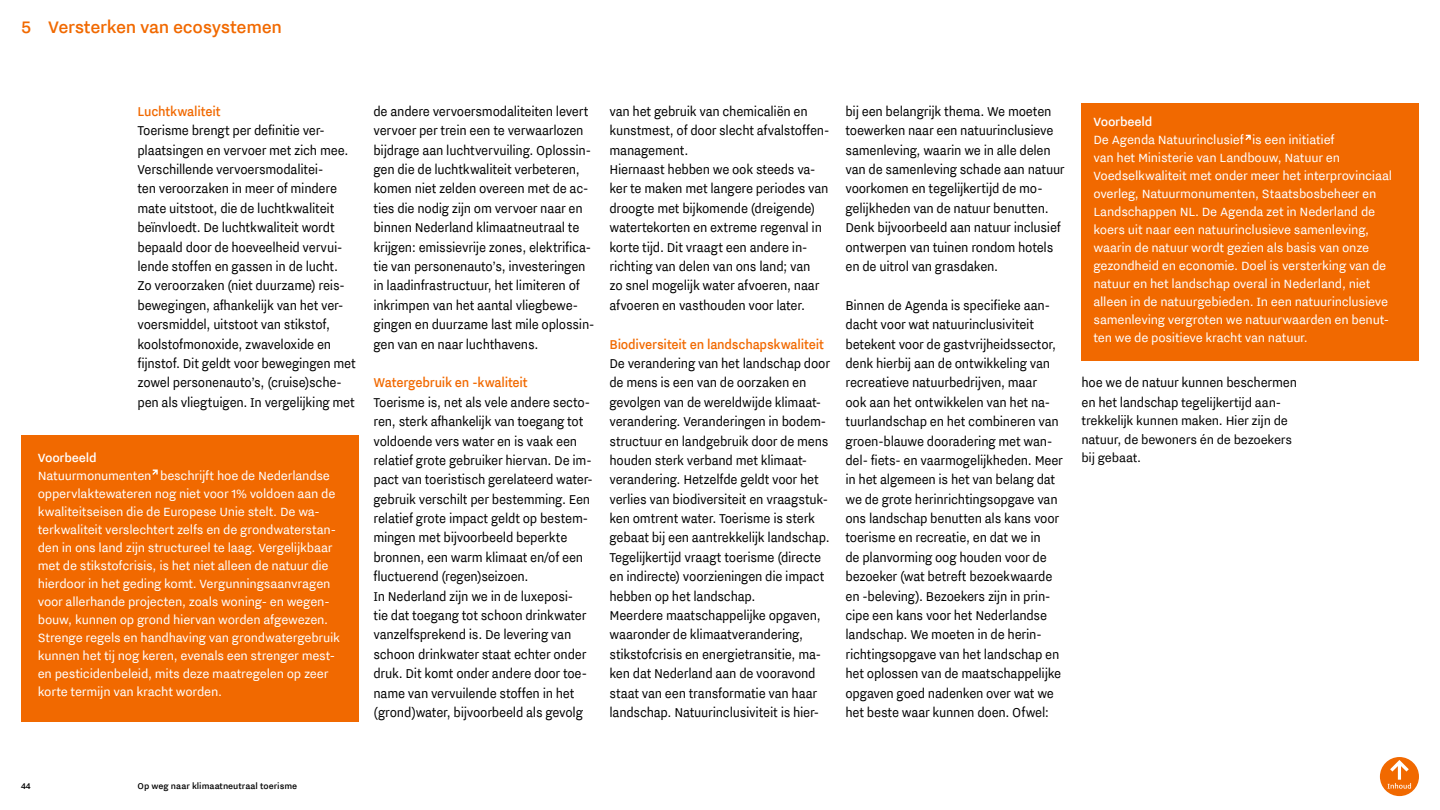
<style>
.page{position:relative;width:1440px;height:810px;background:#fff}
.page>*{position:absolute;margin:0;border:0;box-sizing:border-box;transform-origin:0 0}
.t1{font:500 21px "NL Nitti Grotesk";letter-spacing:-.015em;color:#f16900}
.t2{font:16.12px/19.4px "NL Nitti Grotesk";letter-spacing:-.015em;color:#000;scale:.93 1}
.t3{font:500 16.12px "NL Nitti Grotesk";letter-spacing:-.015em;color:#f16900;scale:.93 1}
.t4{font:15.45px/18.6px "NL Nitti Grotesk";letter-spacing:-.015em;color:#000}
.t5{font:15px/18px "NL Nitti Grotesk";letter-spacing:-.015em;color:#fff}
.t6{font:500 15px "NL Nitti Grotesk";letter-spacing:-.015em;color:#fff}
.t7{font:15px "NL Nitti Grotesk";letter-spacing:-.015em;color:#000}
.t8{font:500 10.5px "NL Nitti Grotesk";color:#000}
.s1{font-size:16.12px}
.s2{font-size:15px}
</style>
<div class="page">
<div style="left:21px;top:435px;width:337px;height:287px;background:#f16900"></div>
<div style="left:1082px;top:103px;width:337px;height:258px;background:#f16900"></div>
<svg style="left:152px;top:469px;width:6px;height:6px"></svg>
<svg style="left:1245px;top:135px;width:6px;height:5px"></svg>
<div style="left:1380px;top:757px;width:39px;height:39px;background:#f16900;border-radius:50%"></div>
<svg style="left:1388px;top:760px;width:23px;height:29px"></svg>
<h1 class="t1" style="left:21px;top:15px;width:263px">5 Versterken van ecosystemen</h1>
<p class="t3" style="left:137px;top:102px;width:91px">Luchtkwaliteit</p>
<p class="t2" style="left:137px;top:121px;width:236px">Toerisme brengt per definitie ver&shy;plaatsingen en vervoer met zich mee.<br>Verschillende vervoersmodalitei-<br>ten veroorzaken in meer of mindere mate uitstoot, die de luchtkwaliteit beïnvloedt. De luchtkwaliteit wordt bepaald door de hoeveelheid vervui&shy;lende stoffen en gassen in de lucht.<br>Zo veroorzaken (niet duurzame) reis&shy;bewegingen, afhankelijk van het ver&shy;voersmiddel, uitstoot van stikstof, koolstofmonoxide, zwaveloxide en fijnstof. Dit geldt voor bewegingen met zowel personenauto’s, (cruise)sche&shy;pen als vliegtuigen. In vergelijking met</p>
<p class="t6" style="left:38px;top:449px;width:60px">Voorbeeld</p>
<p class="t5" style="left:38px;top:466px;width:304px">Natuurmonumenten beschrijft hoe de Nederlandse oppervlaktewateren nog niet voor 1% voldoen aan de kwaliteitseisen die de Europese Unie stelt. De wa&shy;terkwaliteit verslechtert zelfs en de grondwaterstan&shy;den in ons land zijn structureel te laag. Vergelijkbaar met de stikstofcrisis, is het niet alleen de natuur die hierdoor in het geding komt. Vergunningsaanvragen voor allerhande projecten, zoals woning- en wegen&shy;bouw, kunnen op grond hiervan worden afgewezen.<br>Strenge regels en handhaving van grondwatergebruik kunnen het tij nog keren, evenals een strenger mest&shy;en pesticidenbeleid, mits deze maatregelen op zeer korte termijn van kracht worden.</p>
<p class="t2" style="left:374px;top:101px;width:239px">de andere vervoersmodaliteiten levert vervoer per trein een te verwaarlozen bijdrage aan luchtvervuiling. Oplossin&shy;gen die de luchtkwaliteit verbeteren, komen niet zelden overeen met de ac&shy;ties die nodig zijn om vervoer naar en binnen Nederland klimaatneutraal te krijgen: emissievrije zones, elektrifica&shy;tie van personenauto’s, investeringen in laadinfrastructuur, het limiteren of inkrimpen van het aantal vliegbewe&shy;gingen en duurzame last mile oplossin&shy;gen van en naar luchthavens.</p>
<p class="t3" style="left:374px;top:373px;width:168px">Watergebruik en -kwaliteit</p>
<p class="t2" style="left:374px;top:392px;width:237px">Toerisme is, net als vele andere secto&shy;ren, sterk afhankelijk van toegang tot voldoende vers water en is vaak een relatief grote gebruiker hiervan. De im&shy;pact van toeristisch gerelateerd water&shy;gebruik verschilt per bestemming. Een relatief grote impact geldt op bestem&shy;mingen met bijvoorbeeld beperkte bronnen, een warm klimaat en/of een fluctuerend (regen)seizoen.<br>In Nederland zijn we in de luxeposi-<br>tie dat toegang tot schoon drinkwater vanzelfsprekend is. De levering van schoon drinkwater staat echter onder druk. Dit komt onder andere door toe&shy;name van vervuilende stoffen in het (grond)water, bijvoorbeeld als gevolg</p>
<p class="t2" style="left:609px;top:101px;width:238px">van het gebruik van chemicaliën en kunstmest, of door slecht afvalstoffen&shy;management.<br>Hiernaast hebben we ook steeds va&shy;ker te maken met langere periodes van droogte met bijkomende (dreigende) watertekorten en extreme regenval in korte tijd. Dit vraagt een andere in&shy;richting van delen van ons land; van<br>zo snel mogelijk water afvoeren, naar afvoeren en vasthouden voor later.</p>
<p class="t3" style="left:609px;top:335px;width:232px">Biodiversiteit en landschapskwaliteit</p>
<p class="t2" style="left:609px;top:353px;width:239px">De verandering van het landschap door de mens is een van de oorzaken en gevolgen van de wereldwijde klimaat&shy;verandering. Veranderingen in bodem&shy;structuur en landgebruik door de mens houden sterk verband met klimaat&shy;verandering. Hetzelfde geldt voor het verlies van biodiversiteit en vraagstuk&shy;ken omtrent water. Toerisme is sterk gebaat bij een aantrekkelijk landschap.<br>Tegelijkertijd vraagt toerisme (directe en indirecte) voorzieningen die impact hebben op het landschap.<br>Meerdere maatschappelijke opgaven, waaronder de klimaatverandering, stikstofcrisis en energietransitie, ma&shy;ken dat Nederland aan de vooravond staat van een transformatie van haar landschap. Natuurinclusiviteit is hier-</p>
<p class="t2" style="left:845px;top:101px;width:237px">bij een belangrijk thema. We moeten toewerken naar een natuurinclusieve samenleving, waarin we in alle delen van de samenleving schade aan natuur voorkomen en tegelijkertijd de mo&shy;gelijkheden van de natuur benutten.<br>Denk bijvoorbeeld aan natuur inclusief ontwerpen van tuinen rondom hotels en de uitrol van grasdaken.</p>
<p class="t2" style="left:845px;top:295px;width:235px">Binnen de Agenda is specifieke aan&shy;dacht voor wat natuurinclusiviteit betekent voor de gastvrijheidssector, denk hierbij aan de ontwikkeling van recreatieve natuurbedrijven, maar<br>ook aan het ontwikkelen van het na&shy;tuurlandschap en het combineren van groen-blauwe dooradering met wan&shy;del- fiets- en vaarmogelijkheden. Meer in het algemeen is het van belang dat we de grote herinrichtingsopgave van ons landschap benutten als kans voor toerisme en recreatie, en dat we in<br>de planvorming oog houden voor de bezoeker (wat betreft bezoekwaarde en -beleving). Bezoekers zijn in prin&shy;cipe een kans voor het Nederlandse landschap. We moeten in de herin&shy;richtingsopgave van het landschap en het oplossen van de maatschappelijke opgaven goed nadenken over wat we het beste waar kunnen doen. Ofwel:</p>
<p class="t6" style="left:1093px;top:113px;width:60px">Voorbeeld</p>
<p class="t5" style="left:1093px;top:131px;width:300px">De Agenda Natuurinclusief is een initiatief<br>van het Ministerie van Landbouw, Natuur en Voedselkwaliteit met onder meer het interprovinciaal overleg, Natuurmonumenten, Staatsbosbeheer en Landschappen NL. De Agenda zet in Nederland de koers uit naar een natuurinclusieve samenleving, waarin de natuur wordt gezien als basis van onze gezondheid en economie. Doel is versterking van de natuur en het landschap overal in Nederland, niet alleen in de natuurgebieden. In een natuurinclusieve samenleving vergroten we natuurwaarden en benut&shy;ten we de positieve kracht van natuur.</p>
<p class="t2" style="left:1082px;top:373px;width:233px">hoe we de natuur kunnen beschermen</p>
<p class="t4" style="left:1082px;top:393px;width:212px"><span class="s1">en het landschap</span> tegelijkertijd aan&shy;trekkelijk kunnen maken. Hier zijn de natuur, de bewoners én <span class="s2">de bezoekers</span></p>
<p class="t7" style="left:1081px;top:449px;width:61px">bij gebaat.</p>
<p class="t8" style="left:21px;top:780px;width:11px">44</p>
<p class="t8" style="left:138px;top:780px;width:161px">Op weg naar klimaatneutraal toerisme</p>
</div>
